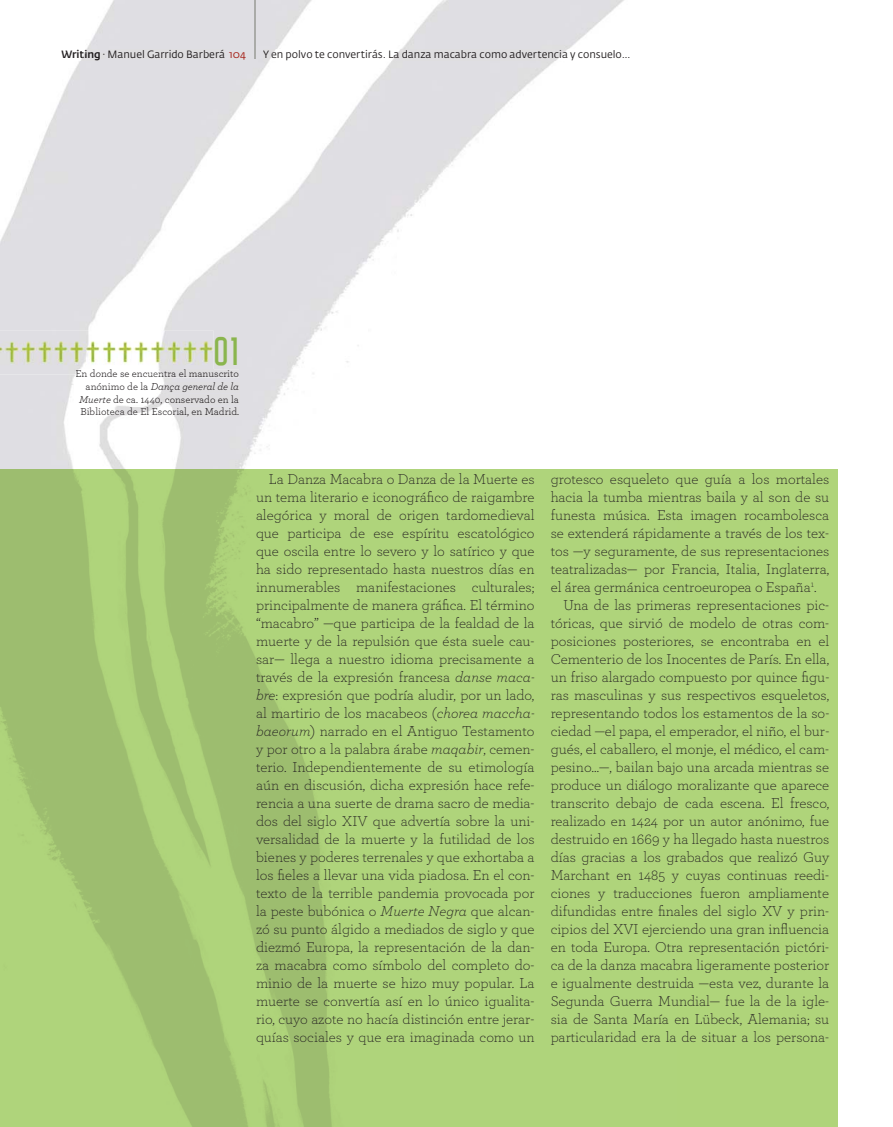
<style>
.page{position:relative;width:893px;height:1127px;background:#fff}
.page>*{position:absolute;margin:0;border:0;box-sizing:border-box;transform-origin:0 0}
.t1{font:700 36px "Politica";color:#8ab54e}
.t2{font:300 15px/18px "Archer";color:#231f20;text-align:justify}
.t3{font:10.5px/12.6px "Archer";color:#1e1a1c;text-align:right}
.t4{font:10.5px "Fedra Sans Pro";color:#231f20}
.t5{font:10.5px "Fedra Sans Pro";color:#1e1a1c}
.s1{font-weight:500;color:#231f20}
.s2{font-weight:500;color:#221f20}
.s3{font-weight:500}
.s4{color:#a52019}
.s5{color:#1e1a1c}
.s6{color:#1e1a1b}
.s7{color:#221f20}
.s8{color:#231f20}
.s9{font-style:italic;color:#231f20}
.s10{font-style:italic}
.s11{color:#221f1f}
.s12{color:#211d1e}
</style>
<div class="page">
<div style="left:676px;top:469px;width:161px;height:658px;background:#afd47a"></div>
<img style="left:263px;top:50px;width:304px;height:11px">
<img style="left:254px;top:0;width:1px;height:58px">
<img style="left:80px;top:50px;width:20px;height:11px">
<svg style="left:101px;top:54px;width:4px;height:4px"></svg>
<img style="left:160px;top:382px;width:79px;height:10px">
<img style="left:150px;top:395px;width:89px;height:9px">
<img style="left:106px;top:407px;width:133px;height:10px">
<img style="left:0;top:331px;width:214px;height:43px">
<img style="left:76px;top:370px;width:138px;height:4px">
<p class="t5" style="left:62px;top:50px;width:186px"><span class="s1">Wri</span><span class="s2">ti</span><span class="s3">ng</span> · Manuel Garrido Barberá <span class="s4">104</span></p>
<p class="t4" style="left:263px;top:50px;width:369px"><span class="s5">Y e</span>n polvo te convertirás. La <span class="s5">danza macabra como advertencia</span> y consuelo…</p>
<h1 class="t1" style="left:213px;top:327px;width:27px">01</h1>
<p class="t3" style="left:75px;top:368px;width:165px"><span class="s6">E</span><span class="s7">n</span> <span class="s8">donde se enc</span><span class="s7">uen</span>tra el manuscrito <span class="s8">anónimo de la</span> <span class="s9">Dan</span><span class="s10">ça general de la </span><span class="s9">Muerte</span> <span class="s8">de ca. 14</span><span class="s11">40,</span> conservado en la <span class="s8">Biblio</span><span class="s11">tec</span>a de E<span class="s6">l E</span><span class="s7">sco</span><span class="s12">r</span>ial, en Madrid.</p>
<p class="t3" style="left:171px;top:368px;width:7px">a</p>
<p class="t2" style="left:256px;top:471px;width:280px;text-indent:13px">La Danza Macabra o Danza de la Muerte es un tema literario e iconográfico de raigambre alegórica y moral de origen tardomedieval que participa de ese espíritu escatológico que oscila entre lo severo y lo satírico y que ha sido representado hasta nuestros días en innumerables manifestaciones culturales; principalmente de manera gráfica. El término “macabro” —que participa de la fealdad de la muerte y de la repulsión que ésta suele cau&shy;sar— llega a nuestro idioma precisamente a través de la expresión francesa <span class="s10">danse maca&shy;bre</span>: expresión que podría aludir, por un lado, al martirio de los macabeos (<span class="s10">chorea maccha&shy;baeorum</span>) narrado en el Antiguo Testamento y por otro a la palabra árabe <span class="s10">maqabir</span>, cemen&shy;terio. Independientemente de su etimología aún en discusión, dicha expresión hace refe&shy;rencia a una suerte de drama sacro de media&shy;dos del siglo XIV que advertía sobre la uni&shy;versalidad de la muerte y la futilidad de los bienes y poderes terrenales y que exhortaba a los fieles a llevar una vida piadosa. En el con&shy;texto de la terrible pandemia provocada por la peste bubónica o <span class="s10">Muerte Negra</span> que alcan&shy;zó su punto álgido a mediados de siglo y que diezmó Europa, la representación de la dan&shy;za macabra como símbolo del completo do&shy;minio de la muerte se hizo muy popular. La muerte se convertía así en lo único igualita&shy;rio, cuyo azote no hacía distinción entre jerar&shy;quías sociales y que era imaginada como un</p>
<p class="t2" style="left:551px;top:471px;width:280px">grotesco esqueleto que guía a los mortales</p>
<p class="t2" style="left:551px;top:489px;width:280px">hacia la tumba mientras baila y al son de su</p>
<p class="t2" style="left:551px;top:507px;width:280px">funesta música. Esta imagen rocambolesca</p>
<p class="t2" style="left:551px;top:525px;width:280px">se extenderá rápidamente a través de los tex-</p>
<p class="t2" style="left:551px;top:543px;width:280px">tos —y seguramente, de sus representaciones</p>
<p class="t2" style="left:551px;top:561px;width:280px">teatralizadas— por Francia, Italia, Inglaterra,</p>
<p class="t2" style="left:551px;top:579px;width:267px">el área germánica centroeuropea o España<sup>1</sup>.</p>
<p class="t2" style="left:563px;top:597px;width:267px">Una de las primeras representaciones pic-</p>
<p class="t2" style="left:551px;top:615px;width:280px">tóricas, que sirvió de modelo de otras com-</p>
<p class="t2" style="left:551px;top:633px;width:280px">posiciones posteriores, se encontraba en el</p>
<p class="t2" style="left:551px;top:651px;width:280px">Cementerio de los Inocentes de París. En ella,</p>
<p class="t2" style="left:551px;top:669px;width:280px">un friso alargado compuesto por quince figu-</p>
<p class="t2" style="left:551px;top:687px;width:280px">ras masculinas y sus respectivos esqueletos,</p>
<p class="t2" style="left:551px;top:705px;width:280px">representando todos los estamentos de la so-</p>
<p class="t2" style="left:551px;top:723px;width:280px">ciedad —el papa, el emperador, el niño, el bur-</p>
<p class="t2" style="left:551px;top:741px;width:280px">gués, el caballero, el monje, el médico, el cam-</p>
<p class="t2" style="left:551px;top:759px;width:280px">pesino…—, bailan bajo una arcada mientras se</p>
<p class="t2" style="left:551px;top:777px;width:280px">produce un diálogo moralizante que aparece</p>
<p class="t2" style="left:551px;top:795px;width:280px">transcrito debajo de cada escena. El fresco,</p>
<p class="t2" style="left:551px;top:813px;width:280px">realizado en 1424 por un autor anónimo, fue</p>
<p class="t2" style="left:551px;top:831px;width:280px">destruido en 1669 y ha llegado hasta nuestros</p>
<p class="t2" style="left:551px;top:849px;width:280px">días gracias a los grabados que realizó Guy</p>
<p class="t2" style="left:551px;top:867px;width:280px">Marchant en 1485 y cuyas continuas reedi-</p>
<p class="t2" style="left:551px;top:885px;width:280px">ciones y traducciones fueron ampliamente</p>
<p class="t2" style="left:551px;top:903px;width:280px">difundidas entre finales del siglo XV y prin-</p>
<p class="t2" style="left:551px;top:921px;width:280px">cipios del XVI ejerciendo una gran influencia</p>
<p class="t2" style="left:551px;top:939px;width:280px">en toda Europa. Otra representación pictóri-</p>
<p class="t2" style="left:551px;top:957px;width:280px">ca de la danza macabra ligeramente posterior</p>
<p class="t2" style="left:551px;top:975px;width:280px">e igualmente destruida —esta vez, durante la</p>
<p class="t2" style="left:551px;top:993px;width:280px">Segunda Guerra Mundial— fue la de la igle-</p>
<p class="t2" style="left:551px;top:1011px;width:280px">sia de Santa María en Lübeck, Alemania; su</p>
<p class="t2" style="left:551px;top:1029px;width:280px">particularidad era la de situar a los persona-</p>
</div>
